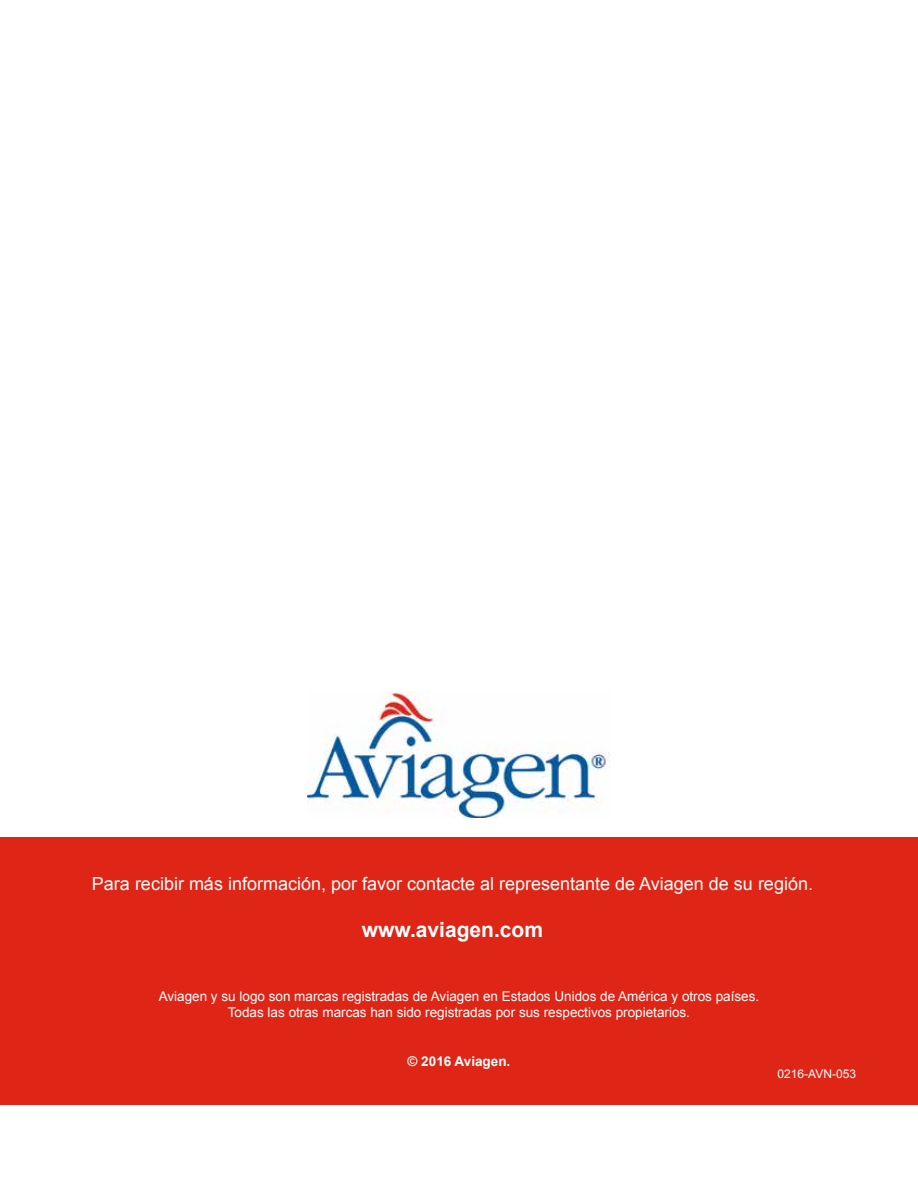
<style>
.page{position:relative;width:918px;height:1188px;background:#fff}
.page>*{position:absolute;margin:0;border:0;box-sizing:border-box;transform-origin:0 0}
.t1{font:700 21px "Arial";color:#fff}
.t2{font:18px "Arial";color:#fff}
.t3{font:13.5px/16.2px "Arial";color:#fff;text-align:center}
.t4{font:700 13.5px "Arial";color:#fff}
.t5{font:12px "Arial";color:#fff}
</style>
<div class="page">
<div style="left:0;top:837px;width:918px;height:268px;background:#de2516"></div>
<img style="left:308px;top:691px;width:302px;height:126px">
<h2 class="t2" style="left:92px;top:872px;width:723px">Para recibir más información, por favor contacte al representante de Aviagen de su región.</h2>
<h1 class="t1" style="left:362px;top:915px;width:183px">www.aviagen.com</h1>
<p class="t3" style="left:159px;top:989px;width:602px">Aviagen y su logo son marcas registradas de Aviagen en Estados Unidos de América y otros países.<br>Todas las otras marcas han sido registradas por sus respectivos propietarios.</p>
<p class="t4" style="left:408px;top:1052px;width:104px">© 2016 Aviagen.</p>
<p class="t5" style="left:778px;top:1066px;width:80px">0216-AVN-053</p>
</div>
